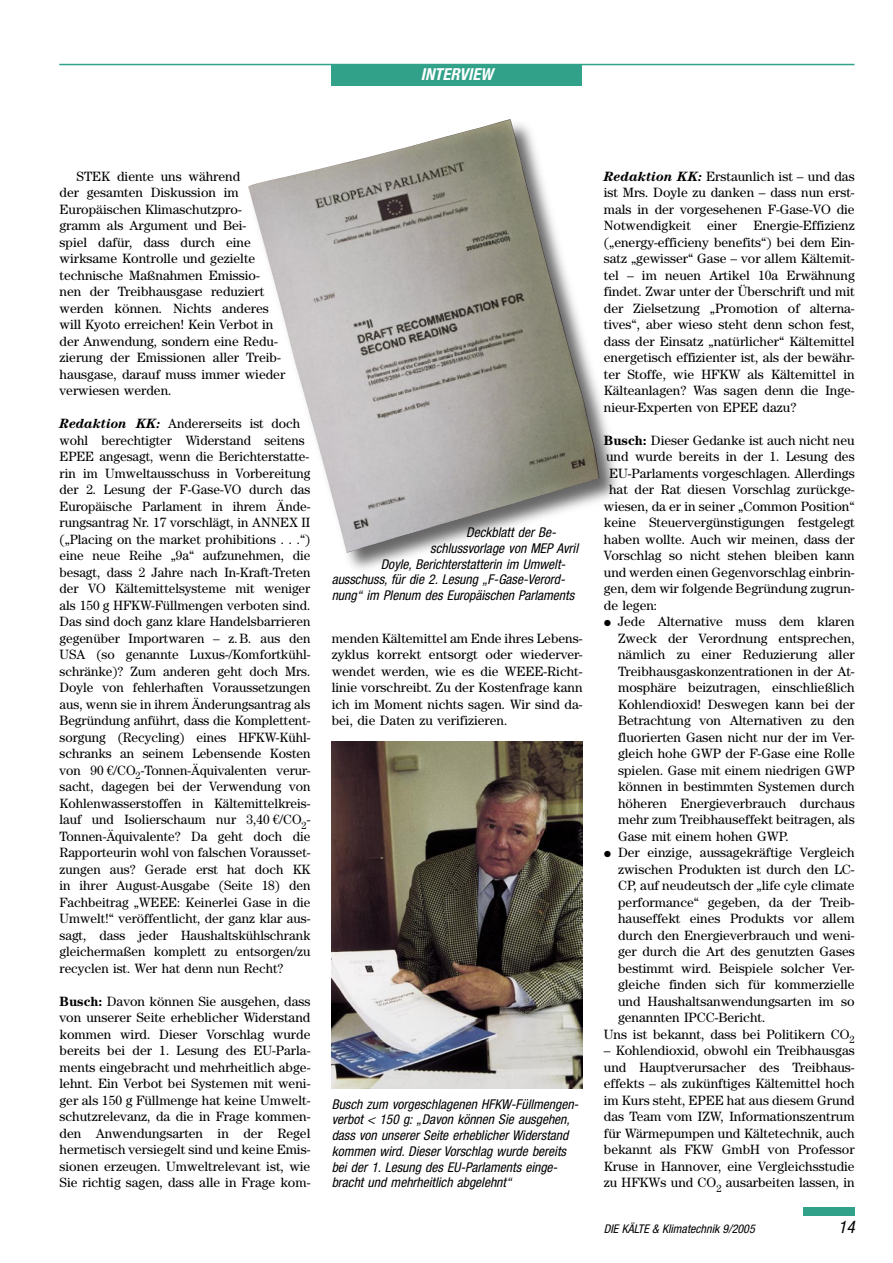
<style>
.page{position:relative;width:893px;height:1263px;background:#fff}
.page>*{position:absolute;margin:0;border:0;box-sizing:border-box;transform-origin:0 0}
.t1{font:italic condensed 17.25px "Helvetica Neue LT Std";color:#000}
.t2{font:italic 700 condensed 16.5px "Helvetica Neue LT Std";color:#fff}
.KK_06_Grundtext_ohne_Einzug{font:13.5px/16.5px "Century Std";color:#000;text-align:justify}
.KK_09_Bildunterschrift{font:italic condensed 13.5px/15.8px "Helvetica Neue LT Std";color:#000}
.KK_05_Grundtext{font:13.5px/16.5px "Century Std";color:#000}
.t3{font:italic condensed 12px "Helvetica Neue LT Std";color:#000}
.s1{font-weight:700;font-style:italic}
.s2{font-weight:700}
</style>
<div class="page">
<div style="left:331px;top:65px;width:251px;height:20px;background:#32a189"></div>
<hr style="left:59px;top:64px;width:795px;height:1px;background:#32a189">
<div style="left:804px;top:1208px;width:51px;height:8px;background:#32a189"></div>
<img style="left:332px;top:742px;width:251px;height:346px">
<div style="left:246px;top:117px;width:377px;height:459px;background:#000;opacity:.6"></div>
<img style="left:248px;top:119px;width:351px;height:434px">
<p class="t2" style="left:421px;top:64px;width:74px">INTERVIEW</p>
<p class="KK_05_Grundtext" style="left:60px;top:168px;width:227px;text-indent:17px">STEK diente uns während<br>der gesamten Diskussion im<br>Europäischen Klimaschutzpro&shy;gramm als Argument und Bei-<br>spiel dafür, dass durch eine wirksame Kontrolle und gezielte technische Maßnahmen Emissio-<br>nen der Treibhausgase reduziert werden können. Nichts anderes will Kyoto erreichen! Kein Verbot in der Anwendung, sondern eine Redu&shy;zierung der Emissionen aller Treib&shy;hausgase, darauf muss immer wieder verwiesen werden.</p>
<p class="KK_06_Grundtext_ohne_Einzug" style="left:60px;top:415px;width:252px;text-align:left"><span class="s1">Redaktion KK:</span> Andererseits ist doch wohl berechtigter Widerstand seitens EPEE angesagt, wenn die Berichterstatte&shy;rin im Umweltausschuss in Vorbereitung der 2. Lesung der F-Gase-VO durch das Europäische Parlament in ihrem Ände&shy;rungsantrag Nr. 17 vorschlägt, in ANNEX II („Placing on the market prohibitions . . .“) eine neue Reihe „9a“ aufzunehmen, die besagt, dass 2 Jahre nach In-Kraft-Treten der VO Kältemittelsysteme mit weniger als 150 g HFKW-Füllmengen verboten sind.<br>Das sind doch ganz klare Handelsbarrieren gegenüber Importwaren – z. B. aus den USA (so genannte Luxus-/Komfortkühl&shy;schränke)? Zum anderen geht doch Mrs.<br>Doyle von fehlerhaften Voraussetzungen aus, wenn sie in ihrem Änderungsantrag als Begründung anführt, dass die Komplettent&shy;sorgung (Recycling) eines HFKW-Kühl&shy;schranks an seinem Lebensende Kosten von 90 €/CO<sub>2</sub>-Tonnen-Äquivalenten verur&shy;sacht, dagegen bei der Verwendung von Kohlenwasserstoffen in Kältemittelkreis&shy;lauf und Isolierschaum nur 3,40 €/CO<sub>2</sub>- Tonnen-Äquivalente? Da geht doch die Rapporteurin wohl von falschen Vorausset&shy;zungen aus? Gerade erst hat doch KK in ihrer August-Ausgabe (Seite 18) den Fachbeitrag „WEEE: Keinerlei Gase in die Umwelt!“ veröffentlicht, der ganz klar aus&shy;sagt, dass jeder Haushaltskühlschrank gleichermaßen komplett zu entsorgen/zu recyclen ist. Wer hat denn nun Recht?</p>
<p class="KK_06_Grundtext_ohne_Einzug" style="left:60px;top:993px;width:252px"><span class="s2">Busch:</span> Davon können Sie ausgehen, dass von unserer Seite erheblicher Widerstand kommen wird. Dieser Vorschlag wurde bereits bei der 1. Lesung des EU-Parla&shy;ments eingebracht und mehrheitlich abge&shy;lehnt. Ein Verbot bei Systemen mit weni&shy;ger als 150 g Füllmenge hat keine Umwelt&shy;schutzrelevanz, da die in Frage kommen&shy;den Anwendungsarten in der Regel hermetisch versiegelt sind und keine Emis&shy;sionen erzeugen. Umweltrelevant ist, wie Sie richtig sagen, dass alle in Frage kom-</p>
<p class="KK_09_Bildunterschrift" style="left:466px;top:525px;width:91px">Deckblatt der Be-</p>
<p class="KK_09_Bildunterschrift" style="left:430px;top:540px;width:149px">schlussvorlage von MEP Avril</p>
<p class="KK_09_Bildunterschrift" style="left:381px;top:556px;width:186px">Doyle, Berichterstatterin im Umwelt-</p>
<p class="KK_09_Bildunterschrift" style="left:332px;top:572px;width:235px">ausschuss, für die 2. Lesung „F-Gase-Verord-</p>
<p class="KK_09_Bildunterschrift" style="left:332px;top:588px;width:244px">nung“ im Plenum des Europäischen Parlaments</p>
<p class="KK_06_Grundtext_ohne_Einzug" style="left:332px;top:630px;width:252px">menden Kältemittel am Ende ihres Lebens&shy;zyklus korrekt entsorgt oder wiederver&shy;wendet werden, wie es die WEEE-Richt&shy;linie vorschreibt. Zu der Kostenfrage kann ich im Moment nichts sagen. Wir sind da&shy;bei, die Daten zu verifizieren.</p>
<p class="KK_09_Bildunterschrift" style="left:332px;top:1096px;width:248px">Busch zum vorgeschlagenen HFKW-Füllmengen&shy;verbot &lt; 150 g: „Davon können Sie ausgehen, dass von unserer Seite erheblicher Widerstand kommen wird. Dieser Vorschlag wurde bereits bei der 1. Lesung des EU-Parlaments einge&shy;bracht und mehrheitlich abgelehnt“</p>
<p class="KK_06_Grundtext_ohne_Einzug" style="left:604px;top:168px;width:252px"><span class="s1">Redaktion KK:</span> Erstaunlich ist – und das ist Mrs. Doyle zu danken – dass nun erst&shy;mals in der vorgesehenen F-Gase-VO die Notwendigkeit einer Energie-Effizienz („energy-efficieny benefits“) bei dem Ein&shy;satz „gewisser“ Gase – vor allem Kältemit&shy;tel – im neuen Artikel 10a Erwähnung findet. Zwar unter der Überschrift und mit der Zielsetzung „Promotion of alterna&shy;tives“, aber wieso steht denn schon fest, dass der Einsatz „natürlicher“ Kältemittel energetisch effizienter ist, als der bewähr&shy;ter Stoffe, wie HFKW als Kältemittel in Kälteanlagen? Was sagen denn die Inge&shy;nieur-Experten von EPEE dazu?</p>
<p class="KK_06_Grundtext_ohne_Einzug" style="left:604px;top:432px;width:252px"><span class="s2">Busch:</span> Dieser Gedanke ist auch nicht neu</p>
<p class="KK_06_Grundtext_ohne_Einzug" style="left:606px;top:448px;width:250px">und wurde bereits in der 1. Lesung des</p>
<p class="KK_06_Grundtext_ohne_Einzug" style="left:609px;top:465px;width:247px">EU-Parlaments vorgeschlagen. Allerdings</p>
<p class="KK_06_Grundtext_ohne_Einzug" style="left:609px;top:481px;width:247px">hat der Rat diesen Vorschlag zurückge-</p>
<p class="KK_06_Grundtext_ohne_Einzug" style="left:604px;top:498px;width:252px">wiesen, da er in seiner „Common Position“</p>
<p class="KK_06_Grundtext_ohne_Einzug" style="left:604px;top:514px;width:252px">keine Steuervergünstigungen festgelegt</p>
<p class="KK_06_Grundtext_ohne_Einzug" style="left:604px;top:531px;width:252px">haben wollte. Auch wir meinen, dass der</p>
<p class="KK_06_Grundtext_ohne_Einzug" style="left:604px;top:547px;width:252px">Vorschlag so nicht stehen bleiben kann</p>
<p class="KK_06_Grundtext_ohne_Einzug" style="left:604px;top:564px;width:252px">und werden einen Gegenvorschlag einbrin-</p>
<p class="KK_06_Grundtext_ohne_Einzug" style="left:604px;top:580px;width:252px">gen, dem wir folgende Begründung zugrun-</p>
<p class="KK_06_Grundtext_ohne_Einzug" style="left:604px;top:597px;width:55px">de legen:</p>
<p class="KK_06_Grundtext_ohne_Einzug" style="left:618px;top:613px;width:238px;text-indent:-14px">● Jede Alternative muss dem klaren Zweck der Verordnung entsprechen, nämlich zu einer Reduzierung aller Treibhausgaskonzentrationen in der At&shy;mosphäre beizutragen, einschließlich Kohlendioxid! Deswegen kann bei der Betrachtung von Alternativen zu den fluorierten Gasen nicht nur der im Ver&shy;gleich hohe GWP der F-Gase eine Rolle spielen. Gase mit einem niedrigen GWP können in bestimmten Systemen durch höheren Energieverbrauch durchaus mehr zum Treibhauseffekt beitragen, als Gase mit einem hohen GWP.</p>
<p class="KK_06_Grundtext_ohne_Einzug" style="left:618px;top:844px;width:238px;text-indent:-14px">● Der einzige, aussagekräftige Vergleich zwischen Produkten ist durch den LC-CP, auf neudeutsch der „life cyle climate performance“ gegeben, da der Treib&shy;hauseffekt eines Produkts vor allem durch den Energieverbrauch und weni&shy;ger durch die Art des genutzten Gases bestimmt wird. Beispiele solcher Ver&shy;gleiche finden sich für kommerzielle und Haushaltsanwendungsarten im so genannten IPCC-Bericht.</p>
<p class="KK_06_Grundtext_ohne_Einzug" style="left:604px;top:1026px;width:252px">Uns ist bekannt, dass bei Politikern CO<sub>2</sub></p>
<p class="KK_06_Grundtext_ohne_Einzug" style="left:604px;top:1042px;width:252px">– Kohlendioxid, obwohl ein Treibhausgas und Hauptverursacher des Treibhaus&shy;effekts – als zukünftiges Kältemittel hoch im Kurs steht, EPEE hat aus diesem Grund das Team vom IZW, Informationszentrum für Wärmepumpen und Kältetechnik, auch bekannt als FKW GmbH von Professor Kruse in Hannover, eine Vergleichsstudie zu HFKWs und CO<sub>2</sub> ausarbeiten lassen, in</p>
<p class="t3" style="left:604px;top:1222px;width:152px">DIE KÄLTE &amp; Klimatechnik 9/2005</p>
<p class="t1" style="left:838px;top:1217px;width:18px">14</p>
</div>
